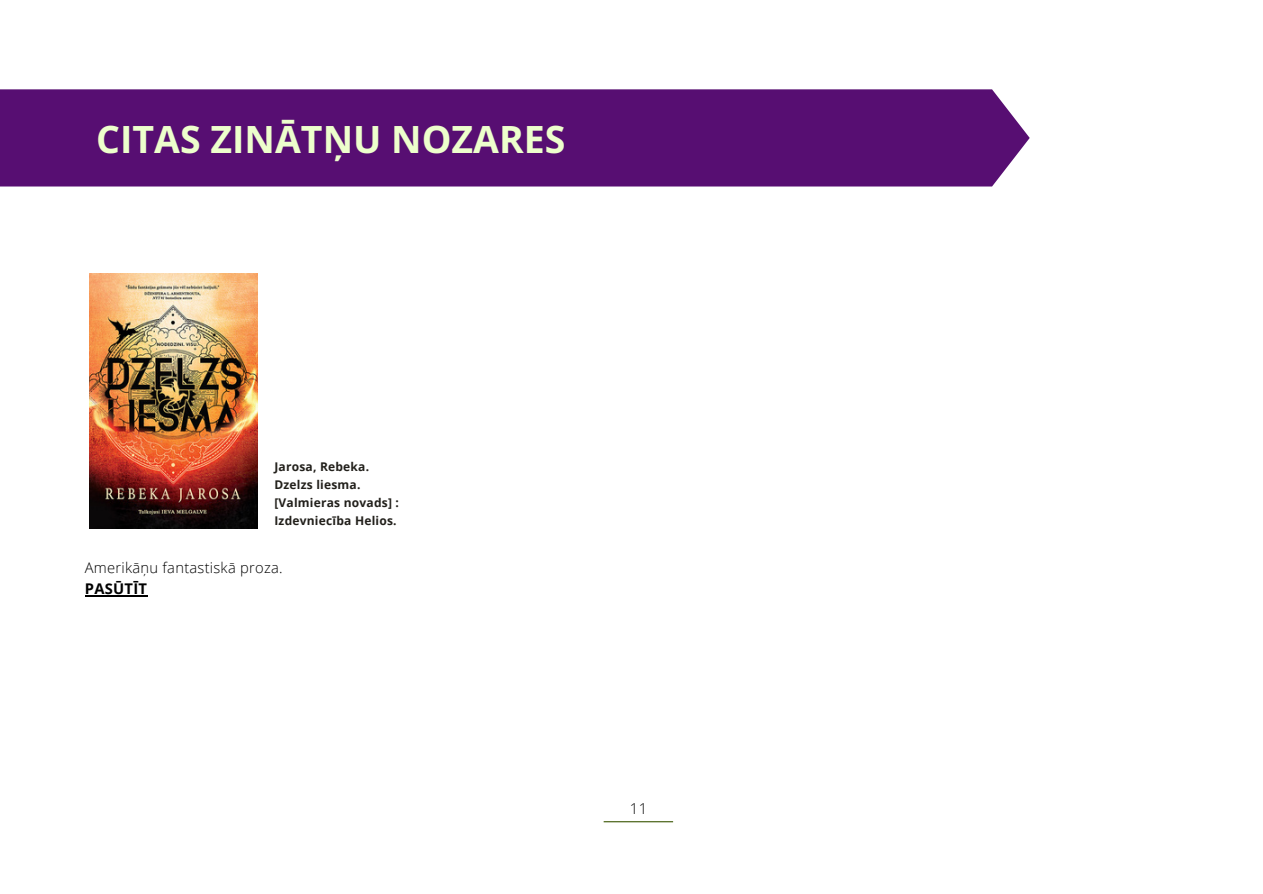
<style>
.page{position:relative;width:1263px;height:894px;background:#fff}
.page>*{position:absolute;margin:0;border:0;box-sizing:border-box;transform-origin:0 0}
.t1{font:700 37.5px "Open Sans";color:#edffcc}
.t2{font:300 15px "Open Sans";color:#000}
.t3{font:300 14.7px/21.3px "Open Sans";letter-spacing:.02em;color:#000}
.t4{font:700 12px/18px "Open Sans";letter-spacing:.02em;color:#22201b}
.s1{font-weight:700}
</style>
<div class="page">
<div style="left:0;top:89px;width:1029px;height:97px;background:#570e72"></div>
<img style="left:89px;top:274px;width:169px;height:254px">
<hr style="left:85px;top:595px;width:62px;height:1px;background:#000">
<hr style="left:604px;top:820px;width:69px;height:2px;background:#3b5704">
<h1 class="t1" style="left:96px;top:112px;width:471px">CITAS ZINĀTŅU NOZARES</h1>
<p class="t4" style="left:274px;top:457px;width:96px">Jarosa, Rebeka.</p>
<p class="t4" style="left:274px;top:475px;width:88px">Dzelzs liesma.</p>
<h2 class="t4" style="left:274px;top:493px;width:126px">[Valmieras novads] :<br>Izdevniecība Helios.</h2>
<p class="t3" style="left:85px;top:556px;width:199px">Amerikāņu fantastiskā proza.<br><span class="s1">PASŪTĪT</span></p>
<p class="t2" style="left:630px;top:797px;width:19px">11</p>
</div>
